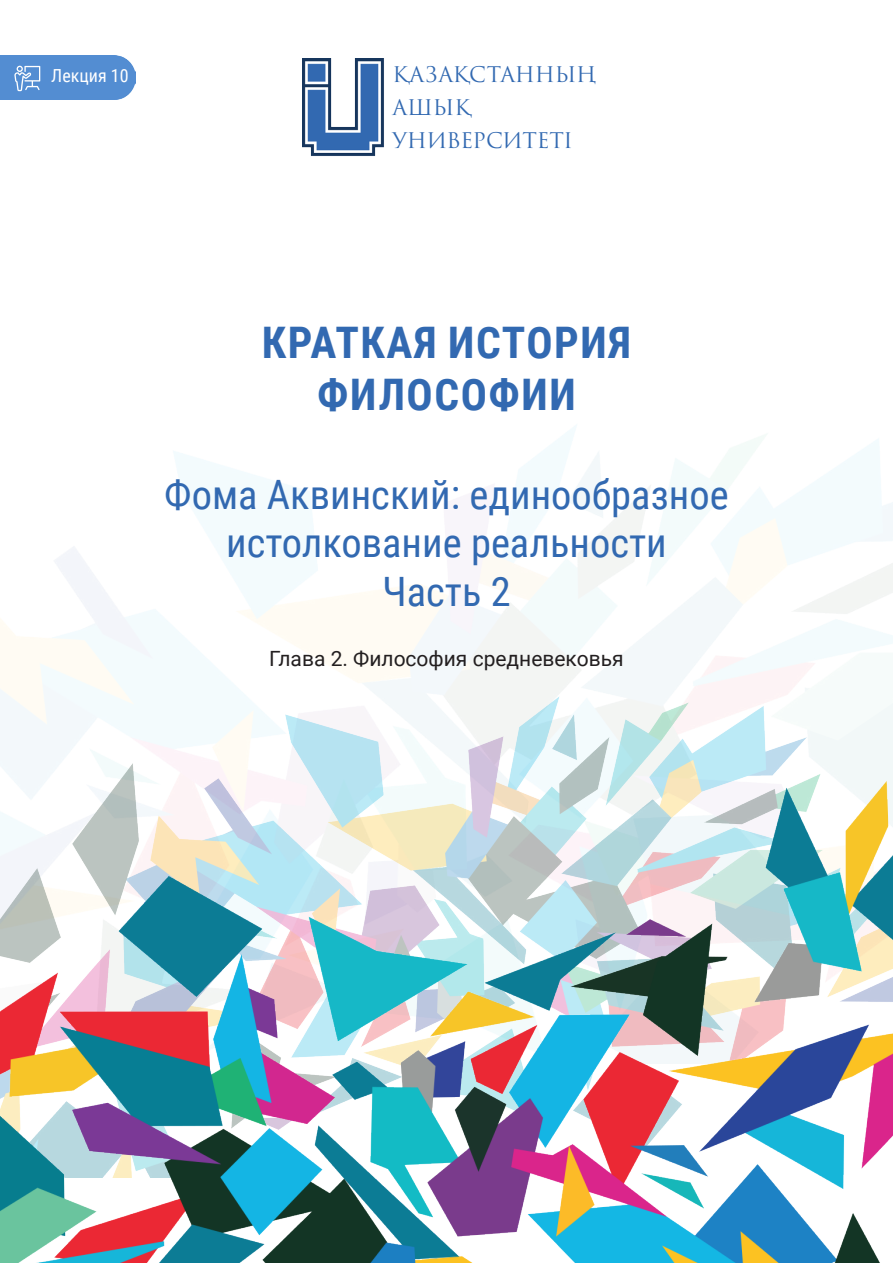
<style>
.page{position:relative;width:893px;height:1263px;background:#fff}
.page>*{position:absolute;margin:0;border:0;box-sizing:border-box;transform-origin:0 0}
.t1{font:700 43.5px/52.2px "Roboto Condensed";letter-spacing:.035em;color:#3269b1;text-align:center}
.t2{font:40.5px/48.6px "Roboto Condensed";color:#3269b1;text-align:center}
.t3{font:21px "Roboto";color:#231f20}
.t4{font:21px "Trajan Pro 3";letter-spacing:-.01em;color:#3269b1}
.t5{font:18px "Roboto Condensed";color:#fff}
</style>
<div class="page">
<img style="left:0;top:425px;width:893px;height:638px">
<img style="left:302px;top:58px;width:82px;height:98px">
<img style="left:0;top:696px;width:892px;height:33px">
<img style="left:0;top:729px;width:892px;height:534px">
<div style="left:0;top:55px;width:136px;height:45px;background:#538dd2"></div>
<svg style="left:14px;top:66px;width:26px;height:25px"></svg>
<p class="t5" style="left:51px;top:63px;width:79px">Лекция 10</p>
<p class="t4" style="left:393px;top:60px;width:205px">ҚАЗАҚСТАННЫҢ</p>
<p class="t4" style="left:393px;top:93px;width:80px">АШЫҚ</p>
<p class="t4" style="left:393px;top:126px;width:182px">УНИВЕРСИТЕТІ</p>
<p class="t1" style="left:262px;top:314px;width:371px">КРАТКАЯ ИСТОРИЯ<br>ФИЛОСОФИИ</p>
<p class="t2" style="left:164px;top:468px;width:566px">Фома Аквинский: единообразное истолкование реальности</p>
<p class="t2" style="left:382px;top:566px;width:130px">Часть 2</p>
<p class="t3" style="left:269px;top:644px;width:356px">Глава 2. Философия средневековья</p>
</div>
